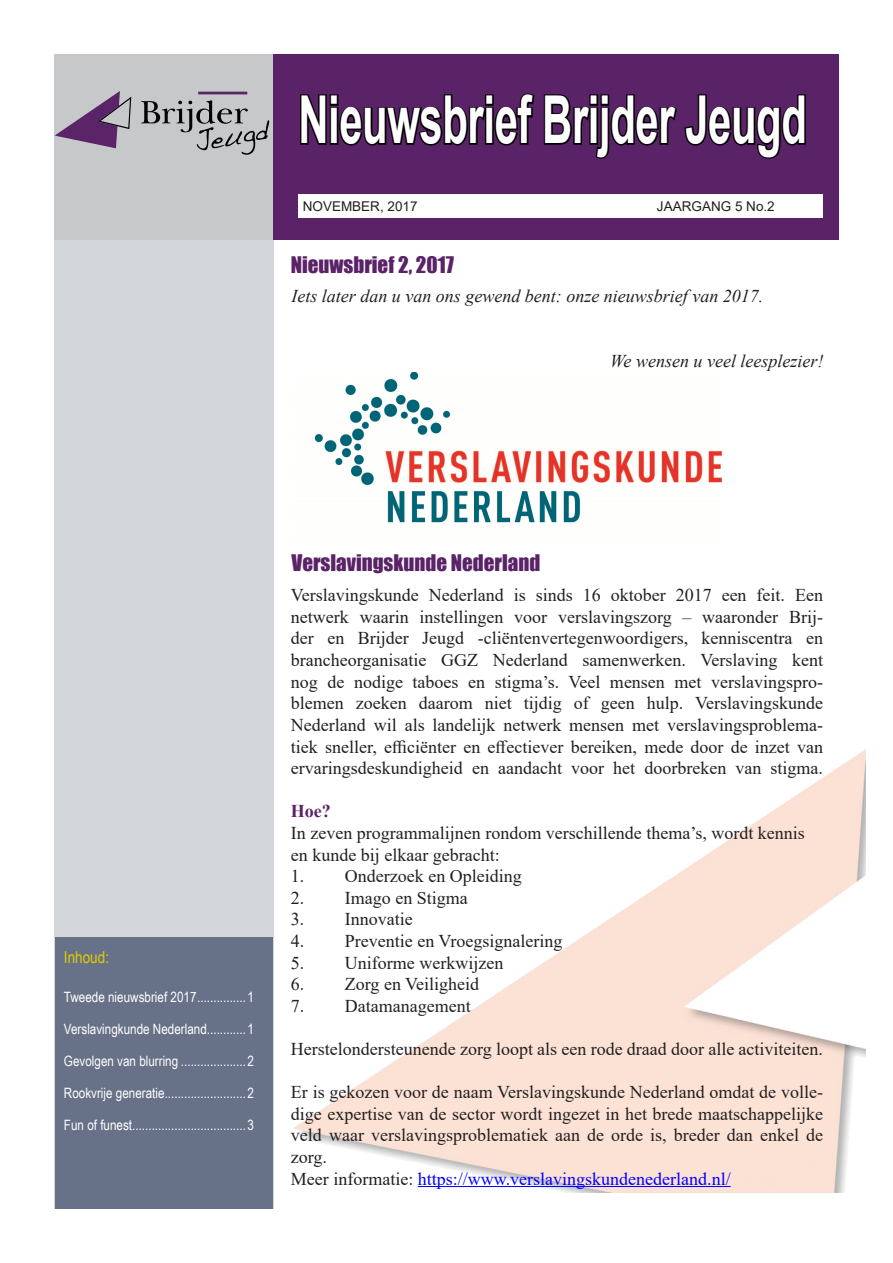
<style>
.page{position:relative;width:893px;height:1263px;background:#fff}
.page>*{position:absolute;margin:0;border:0;box-sizing:border-box;transform-origin:0 0}
.t1{font:700 66.15px "Arial";letter-spacing:-.01em;color:#fff;scale:.63 1}
.t2{font:21px "Impact";color:#5a2368}
.t3{font:18px/21.6px "Times New Roman";color:#231f20;text-align:justify}
.t4{font:italic 18px "Times New Roman";color:#231f20}
.t5{font:18px "Times New Roman";color:#00f}
.t6{font:700 18px "Times New Roman";color:#5a2368}
.t7{font:16.5px "Arial Narrow";color:#e1ce00}
.t8{font:14.25px "Arial Narrow";color:#fff}
.t9{font:13.5px "Arial";color:#231f20}
.s1{color:#231f20}
</style>
<div class="page">
<div style="left:54px;top:240px;width:219px;height:969px;background:#d3d6db"></div>
<div style="left:54px;top:55px;width:219px;height:185px;background:#c7c8ca"></div>
<div style="left:273px;top:55px;width:565px;height:185px;background:#5a2368"></div>
<div style="left:298px;top:194px;width:525px;height:24px;background:#fff"></div>
<svg style="left:300px;top:93px;width:235px;height:53px"></svg>
<svg style="left:543px;top:94px;width:263px;height:65px"></svg>
<div style="left:55px;top:937px;width:217px;height:272px;background:#677188"></div>
<svg style="left:198px;top:92px;width:49px;height:2px"></svg>
<svg style="left:55px;top:91px;width:76px;height:57px"></svg>
<svg style="left:141px;top:100px;width:128px;height:55px"></svg>
<img style="left:272px;top:749px;width:594px;height:443px">
<hr style="left:418px;top:1186px;width:313px;height:1px;background:#00f">
<img style="left:314px;top:373px;width:407px;height:150px">
<h1 class="t1" style="left:298px;top:73px;width:809px">Nieuwsbrief Brijder Jeugd</h1>
<p class="t9" style="left:303px;top:197px;width:116px">NOVEMBER, 2017</p>
<p class="t9" style="left:657px;top:197px;width:119px">JAARGANG 5 No.2</p>
<p class="t2" style="left:291px;top:248px;width:165px">Nieuwsbrief 2, 2017</p>
<p class="t4" style="left:291px;top:283px;width:473px">Iets later dan u van ons gewend bent: onze nieuwsbrief van 2017.</p>
<p class="t4" style="left:610px;top:348px;width:215px">We wensen u veel leesplezier!</p>
<p class="t7" style="left:64px;top:945px;width:47px">Inhoud:</p>
<p class="t8" style="left:64px;top:986px;width:192px">Tweede nieuwsbrief 2017............... 1</p>
<p class="t8" style="left:64px;top:1018px;width:192px">Verslavingkunde Nederland............ 1</p>
<p class="t8" style="left:64px;top:1050px;width:192px">Gevolgen van blurring .................... 2</p>
<p class="t8" style="left:64px;top:1082px;width:192px">Rookvrije generatie......................... 2</p>
<p class="t8" style="left:64px;top:1114px;width:192px">Fun of funest................................... 3</p>
<p class="t2" style="left:291px;top:546px;width:251px">Verslavingskunde Nederland</p>
<p class="t3" style="left:291px;top:584px;width:534px">Verslavingskunde Nederland is sinds 16 oktober 2017 een feit. Een netwerk waarin instellingen voor verslavingszorg – waaronder Brij&shy;der en Brijder Jeugd -cliëntenvertegenwoordigers, kenniscentra en brancheorganisatie GGZ Nederland samenwerken. Verslaving kent nog de nodige taboes en stigma’s. Veel mensen met verslavingspro&shy;blemen zoeken daarom niet tijdig of geen hulp. Verslavingskunde Nederland wil als landelijk netwerk mensen met verslavingsproblema&shy;tiek sneller, efficiënter en effectiever bereiken, mede door de inzet van ervaringsdeskundigheid en aandacht voor het doorbreken van stigma.</p>
<p class="t6" style="left:291px;top:798px;width:41px">Hoe?</p>
<p class="t3" style="left:291px;top:821px;width:515px">In zeven programmalijnen rondom verschillende thema’s, wordt kennis en kunde bij elkaar gebracht:</p>
<p class="t3" style="left:291px;top:865px;width:232px">1. Onderzoek en Opleiding</p>
<p class="t3" style="left:291px;top:886px;width:178px">2. Imago en Stigma</p>
<p class="t3" style="left:291px;top:908px;width:123px">3. Innovatie</p>
<p class="t3" style="left:291px;top:929px;width:273px">4. Preventie en Vroegsignalering</p>
<p class="t3" style="left:291px;top:951px;width:214px">5. Uniforme werkwijzen</p>
<p class="t3" style="left:291px;top:973px;width:190px">6. Zorg en Veiligheid</p>
<p class="t3" style="left:291px;top:994px;width:181px">7. Datamanagement</p>
<p class="t3" style="left:291px;top:1037px;width:534px">Herstelondersteunende zorg loopt als een rode draad door alle activiteiten.</p>
<p class="t3" style="left:291px;top:1081px;width:534px">Er is gekozen voor de naam Verslavingskunde Nederland omdat de volle&shy;dige expertise van de sector wordt ingezet in het brede maatschappelijke veld waar verslavingsproblematiek aan de orde is, breder dan enkel de zorg.</p>
<p class="t5" style="left:291px;top:1166px;width:441px"><span class="s1">Meer informatie:</span> https://www.verslavingskundenederland.nl/</p>
</div>
